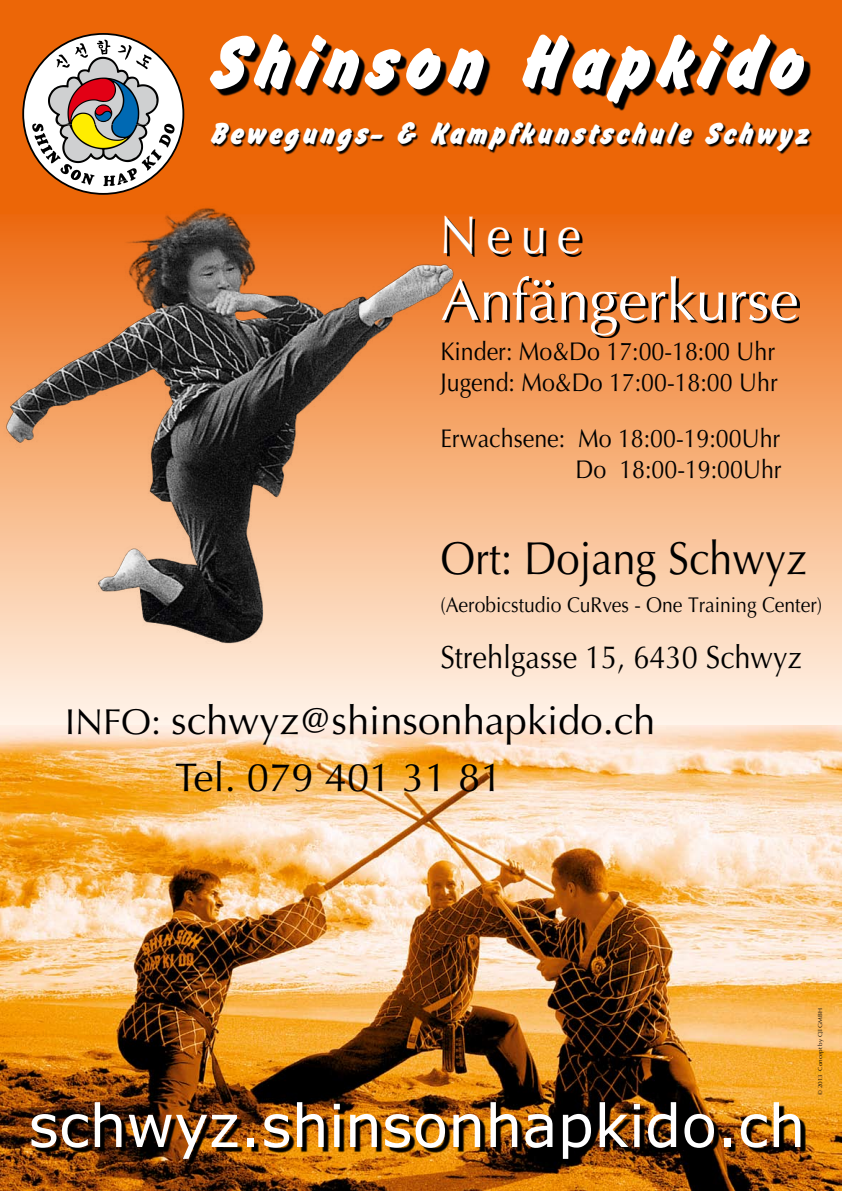
<style>
.page{position:relative;width:842px;height:1191px;background:#fff}
.page>*{position:absolute;margin:0;border:0;box-sizing:border-box;transform-origin:0 0}
.t1{font:700 79px "Flash D";letter-spacing:.1em;color:#fff}
.t2{font:59px "Verdana";color:#fff}
.t3{font:58px "Optima";color:#fff}
.t4{font:53.3px "Optima";color:#fff;scale:.91 1}
.t5{font:46.2px "Optima";color:#000;scale:.91 1}
.t6{font:40px/57.6px "Optima";color:#000}
.t7{font:700 32px "Flash D";letter-spacing:.1em;color:#fff}
.t8{font:32px "Optima";color:#000;scale:.91 1}
.t9{font:25.6px/30.7px "Optima";color:#000;scale:.91 1}
.t10{font:21.3px "Optima";color:#000;scale:.91 1}
.t11{font:5.8px "Optima";color:#000;scale:1.1 1}
.s1{font-size:36px}
</style>
<div class="page">
<div style="left:0;top:210px;width:842px;height:563px;background:linear-gradient(to bottom,#ed690e,#fff)"></div>
<div style="left:0;top:0;width:842px;height:213px;background:#ec6607"></div>
<svg style="left:23px;top:34px;width:160px;height:160px"></svg>
<svg style="left:32px;top:40px;width:143px;height:146px;background:#c1aea0"></svg>
<svg style="left:461px;top:218px;width:121px;height:39px;background:#c45b14"></svg>
<div style="left:0;top:650px;width:459px;height:15px;background:#fde3ce"></div>
<img style="left:0;top:194px;width:461px;height:456px">
<svg style="left:214px;top:39px;width:597px;height:72px"></svg>
<svg style="left:212px;top:123px;width:600px;height:32px"></svg>
<img style="left:0;top:725px;width:842px;height:466px">
<img style="left:34px;top:1105px;width:772px;height:59px">
<svg style="left:444px;top:278px;width:356px;height:59px;background:#c76d2e"></svg>
<h1 class="t1" style="left:215px;top:14px;width:596px">Shinson Hapkido</h1>
<p class="t7" style="left:213px;top:114px;width:599px">Bewegungs- &amp; Kampfkunstschule Schwyz</p>
<h3 class="t4" style="left:439px;top:204px;width:157px">Neue</h3>
<h3 class="t3" style="left:441px;top:266px;width:359px">Anfängerkurse</h3>
<p class="t9" style="left:440px;top:336px;width:372px">Kinder: Mo&amp;Do 17:00-18:00 Uhr<br>Jugend: Mo&amp;Do 17:00-18:00 Uhr</p>
<p class="t9" style="left:440px;top:423px;width:377px;text-align:right">Erwachsene: Mo 18:00-19:00Uhr<br>Do 18:00-19:00Uhr</p>
<h3 class="t5" style="left:440px;top:531px;width:404px">Ort: Dojang Schwyz</h3>
<p class="t10" style="left:440px;top:593px;width:421px">(Aerobicstudio CuRves - One Training Center)</p>
<p class="t8" style="left:440px;top:638px;width:399px">Strehlgasse 15, 6430 Schwyz</p>
<h3 class="t6" style="left:175px;top:692px;width:482px;text-indent:-110px"><span class="s1">INFO:</span> schwyz@shinsonhapkido.ch<br>Tel. 079 401 31 81</h3>
<h2 class="t2" style="left:28px;top:1085px;width:779px">schwyz.shinsonhapkido.ch</h2>
<p class="t11" style="left:817px;top:1095px;width:80px;rotate:-90deg">© 2013 Concept by CJI GMBH</p>
</div>
